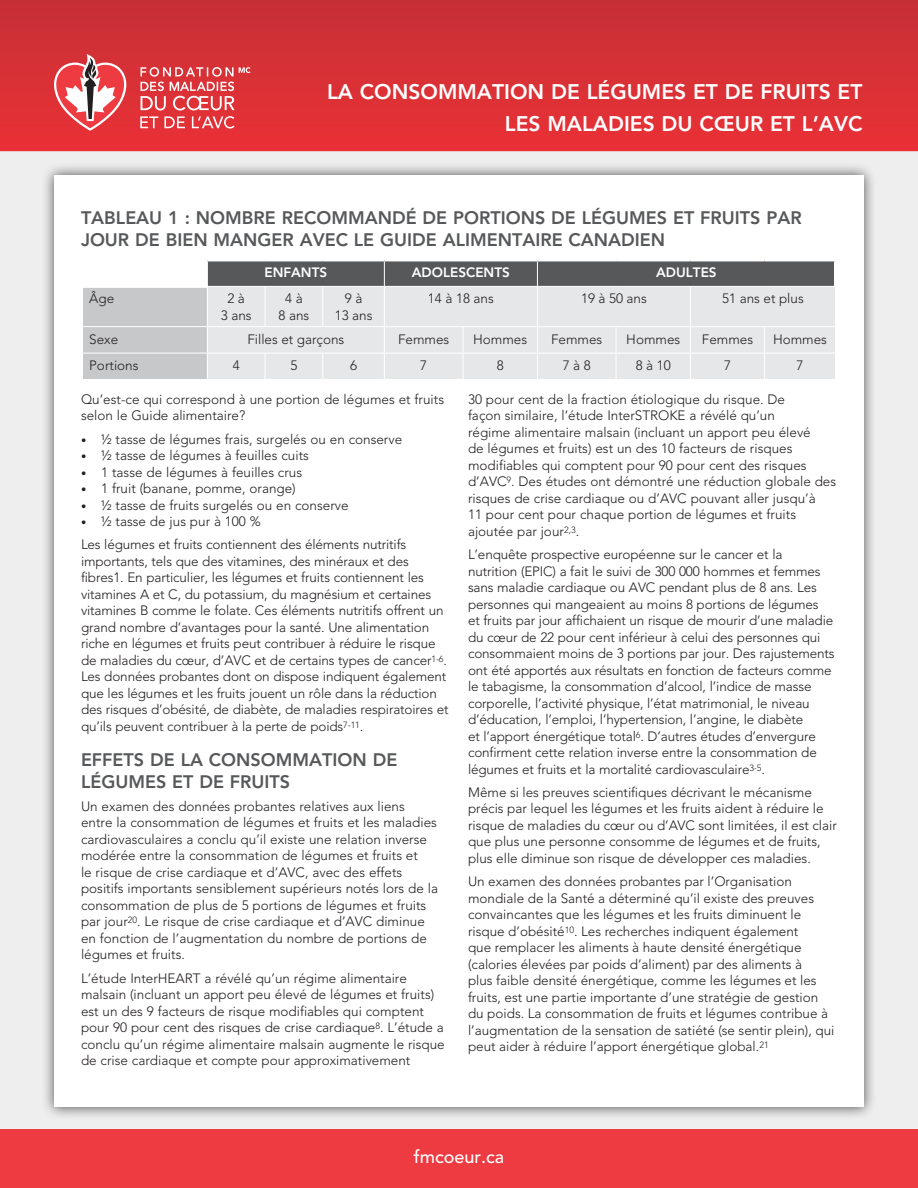
<style>
.page{position:relative;width:918px;height:1188px;background:#eeeeef}
.page>*{position:absolute;margin:0;border:0;box-sizing:border-box;transform-origin:0 0}
.t1{font:800 21px/31.5px "Avenir";color:#fff;text-align:right}
.SUBHEAD_NEW{font:800 18px/21.6px "Avenir";color:#57585a}
.t2{font:500 18px "Avenir";color:#fff}
.bodycopy{font:300 13.5px/16.5px "Avenir";color:#231f20}
.BULLET_LIST{font:300 13.5px "Avenir";color:#231f20}
.bodycopy-2{font:800 13.5px "Avenir";color:#fff}
.s1{font-size:10.5px}
</style>
<div class="page">
<div style="left:42px;top:163px;width:835px;height:957px;background:#231f20;opacity:.75"></div>
<hr style="left:0;top:1129px;width:1px;height:59px;background:#ee3a41">
<div style="left:0;top:1130px;width:918px;height:58px;background:#ee3a41"></div>
<div style="left:0;top:0;width:918px;height:151px;background:linear-gradient(to bottom,#c53036,#e93136)"></div>
<svg style="left:54px;top:54px;width:72px;height:77px"></svg>
<svg style="left:140px;top:67px;width:111px;height:62px"></svg>
<div style="left:54px;top:176px;width:810px;height:931px;background:#fff"></div>
<svg style="left:83px;top:260px;width:753px;height:119px"></svg>
<h1 class="t1" style="left:327px;top:76px;width:537px">LA CONSOMMATION DE LÉGUMES ET DE FRUITS ET<br>LES MALADIES DU CŒUR ET L’AVC</h1>
<p class="SUBHEAD_NEW" style="left:81px;top:207px;width:722px">TABLEAU 1 : NOMBRE RECOMMANDÉ DE PORTIONS DE LÉGUMES ET FRUITS PAR<br>JOUR DE BIEN MANGER AVEC LE GUIDE ALIMENTAIRE CANADIEN</p>
<p class="bodycopy-2" style="left:265px;top:264px;width:64px">ENFANTS</p>
<p class="bodycopy-2" style="left:412px;top:264px;width:99px">ADOLESCENTS</p>
<p class="bodycopy-2" style="left:656px;top:264px;width:62px">ADULTES</p>
<p class="bodycopy" style="left:89px;top:290px;width:27px">Âge</p>
<p class="bodycopy" style="left:221px;top:290px;width:32px;text-align:center">2 à<br>3 ans</p>
<p class="bodycopy" style="left:279px;top:290px;width:32px;text-align:center">4 à<br>8 ans</p>
<p class="bodycopy" style="left:335px;top:290px;width:39px;text-align:center">9 à<br>13 ans</p>
<p class="bodycopy" style="left:428px;top:290px;width:67px">14 à 18 ans</p>
<p class="bodycopy" style="left:581px;top:290px;width:67px">19 à 50 ans</p>
<p class="bodycopy" style="left:722px;top:290px;width:83px">51 ans et plus</p>
<p class="bodycopy" style="left:89px;top:331px;width:31px">Sexe</p>
<p class="bodycopy" style="left:247px;top:331px;width:99px">Filles et garçons</p>
<p class="bodycopy" style="left:398px;top:331px;width:53px">Femmes</p>
<p class="bodycopy" style="left:473px;top:331px;width:56px">Hommes</p>
<p class="bodycopy" style="left:551px;top:331px;width:53px">Femmes</p>
<p class="bodycopy" style="left:626px;top:331px;width:56px">Hommes</p>
<p class="bodycopy" style="left:702px;top:331px;width:53px">Femmes</p>
<p class="bodycopy" style="left:773px;top:331px;width:56px">Hommes</p>
<p class="bodycopy" style="left:89px;top:357px;width:51px">Portions</p>
<p class="bodycopy" style="left:233px;top:357px;width:9px">4</p>
<p class="bodycopy" style="left:290px;top:357px;width:9px">5</p>
<p class="bodycopy" style="left:350px;top:357px;width:9px">6</p>
<p class="bodycopy" style="left:420px;top:357px;width:9px">7</p>
<p class="bodycopy" style="left:497px;top:357px;width:9px">8</p>
<p class="bodycopy" style="left:563px;top:357px;width:30px">7 à 8</p>
<p class="bodycopy" style="left:636px;top:357px;width:37px">8 à 10</p>
<p class="bodycopy" style="left:724px;top:357px;width:9px">7</p>
<p class="bodycopy" style="left:797px;top:357px;width:9px">7</p>
<p class="bodycopy" style="left:81px;top:391px;width:365px">Qu’est-ce qui correspond à une portion de légumes et fruits selon le Guide alimentaire?</p>
<p class="BULLET_LIST" style="left:81px;top:431px;width:323px"><span class="s1">•</span> ½ tasse de légumes frais, surgelés ou en conserve</p>
<p class="BULLET_LIST" style="left:81px;top:448px;width:229px"><span class="s1">•</span> ½ tasse de légumes à feuilles cuits</p>
<p class="BULLET_LIST" style="left:81px;top:464px;width:223px"><span class="s1">•</span> 1 tasse de légumes à feuilles crus</p>
<p class="BULLET_LIST" style="left:81px;top:481px;width:216px"><span class="s1">•</span> 1 fruit (banane, pomme, orange)</p>
<p class="BULLET_LIST" style="left:81px;top:497px;width:269px"><span class="s1">•</span> ½ tasse de fruits surgelés ou en conserve</p>
<p class="BULLET_LIST" style="left:81px;top:514px;width:181px"><span class="s1">•</span> ½ tasse de jus pur à 100 %</p>
<p class="bodycopy" style="left:81px;top:536px;width:369px">Les légumes et fruits contiennent des éléments nutritifs importants, tels que des vitamines, des minéraux et des fibres1. En particulier, les légumes et fruits contiennent les vitamines A et C, du potassium, du magnésium et certaines vitamines B comme le folate. Ces éléments nutritifs offrent un grand nombre d’avantages pour la santé. Une alimentation riche en légumes et fruits peut contribuer à réduire le risque de maladies du cœur, d’AVC et de certains types de cancer<sup>1-6</sup>.<br>Les données probantes dont on dispose indiquent également que les légumes et les fruits jouent un rôle dans la réduction des risques d’obésité, de diabète, de maladies respiratoires et qu’ils peuvent contribuer à la perte de poids<sup>7-11</sup>.</p>
<p class="SUBHEAD_NEW" style="left:81px;top:749px;width:318px">EFFETS DE LA CONSOMMATION DE<br>LÉGUMES ET DE FRUITS</p>
<p class="bodycopy" style="left:81px;top:798px;width:359px">Un examen des données probantes relatives aux liens entre la consommation de légumes et fruits et les maladies cardiovasculaires a conclu qu’il existe une relation inverse modérée entre la consommation de légumes et fruits et<br>le risque de crise cardiaque et d’AVC, avec des effets positifs importants sensiblement supérieurs notés lors de la consommation de plus de 5 portions de légumes et fruits par jour<sup>20</sup>. Le risque de crise cardiaque et d’AVC diminue en fonction de l’augmentation du nombre de portions de légumes et fruits.</p>
<p class="bodycopy" style="left:81px;top:970px;width:365px">L’étude InterHEART a révélé qu’un régime alimentaire malsain (incluant un apport peu élevé de légumes et fruits) est un des 9 facteurs de risque modifiables qui comptent pour 90 pour cent des risques de crise cardiaque<sup>8</sup>. L’étude a conclu qu’un régime alimentaire malsain augmente le risque de crise cardiaque et compte pour approximativement</p>
<p class="bodycopy" style="left:468px;top:391px;width:370px">30 pour cent de la fraction étiologique du risque. De<br>façon similaire, l’étude InterSTROKE a révélé qu’un<br>régime alimentaire malsain (incluant un apport peu élevé<br>de légumes et fruits) est un des 10 facteurs de risques modifiables qui comptent pour 90 pour cent des risques d’AVC<sup>9</sup>. Des études ont démontré une réduction globale des risques de crise cardiaque ou d’AVC pouvant aller jusqu’à<br>11 pour cent pour chaque portion de légumes et fruits ajoutée par jour<sup>2,3</sup>.</p>
<p class="bodycopy" style="left:468px;top:546px;width:368px">L’enquête prospective européenne sur le cancer et la nutrition (EPIC) a fait le suivi de 300 000 hommes et femmes sans maladie cardiaque ou AVC pendant plus de 8 ans. Les personnes qui mangeaient au moins 8 portions de légumes<br>et fruits par jour affichaient un risque de mourir d’une maladie du cœur de 22 pour cent inférieur à celui des personnes qui consommaient moins de 3 portions par jour. Des rajustements ont été apportés aux résultats en fonction de facteurs comme le tabagisme, la consommation d’alcool, l’indice de masse corporelle, l’activité physique, l’état matrimonial, le niveau d’éducation, l’emploi, l’hypertension, l’angine, le diabète<br>et l’apport énergétique total<sup>6</sup>. D’autres études d’envergure confirment cette relation inverse entre la consommation de légumes et fruits et la mortalité cardiovasculaire<sup>3-5</sup>.</p>
<p class="bodycopy" style="left:468px;top:784px;width:370px">Même si les preuves scientifiques décrivant le mécanisme précis par lequel les légumes et les fruits aident à réduire le risque de maladies du cœur ou d’AVC sont limitées, il est clair que plus une personne consomme de légumes et de fruits, plus elle diminue son risque de développer ces maladies.</p>
<p class="bodycopy" style="left:468px;top:873px;width:368px">Un examen des données probantes par l’Organisation mondiale de la Santé a déterminé qu’il existe des preuves convaincantes que les légumes et les fruits diminuent le risque d’obésité<sup>10</sup>. Les recherches indiquent également<br>que remplacer les aliments à haute densité énergétique (calories élevées par poids d’aliment) par des aliments à<br>plus faible densité énergétique, comme les légumes et les fruits, est une partie importante d’une stratégie de gestion du poids. La consommation de fruits et légumes contribue à l’augmentation de la sensation de satiété (se sentir plein), qui peut aider à réduire l’apport énergétique global.<sup>21</sup></p>
<h2 class="t2" style="left:414px;top:1146px;width:92px">fmcoeur.ca</h2>
</div>
